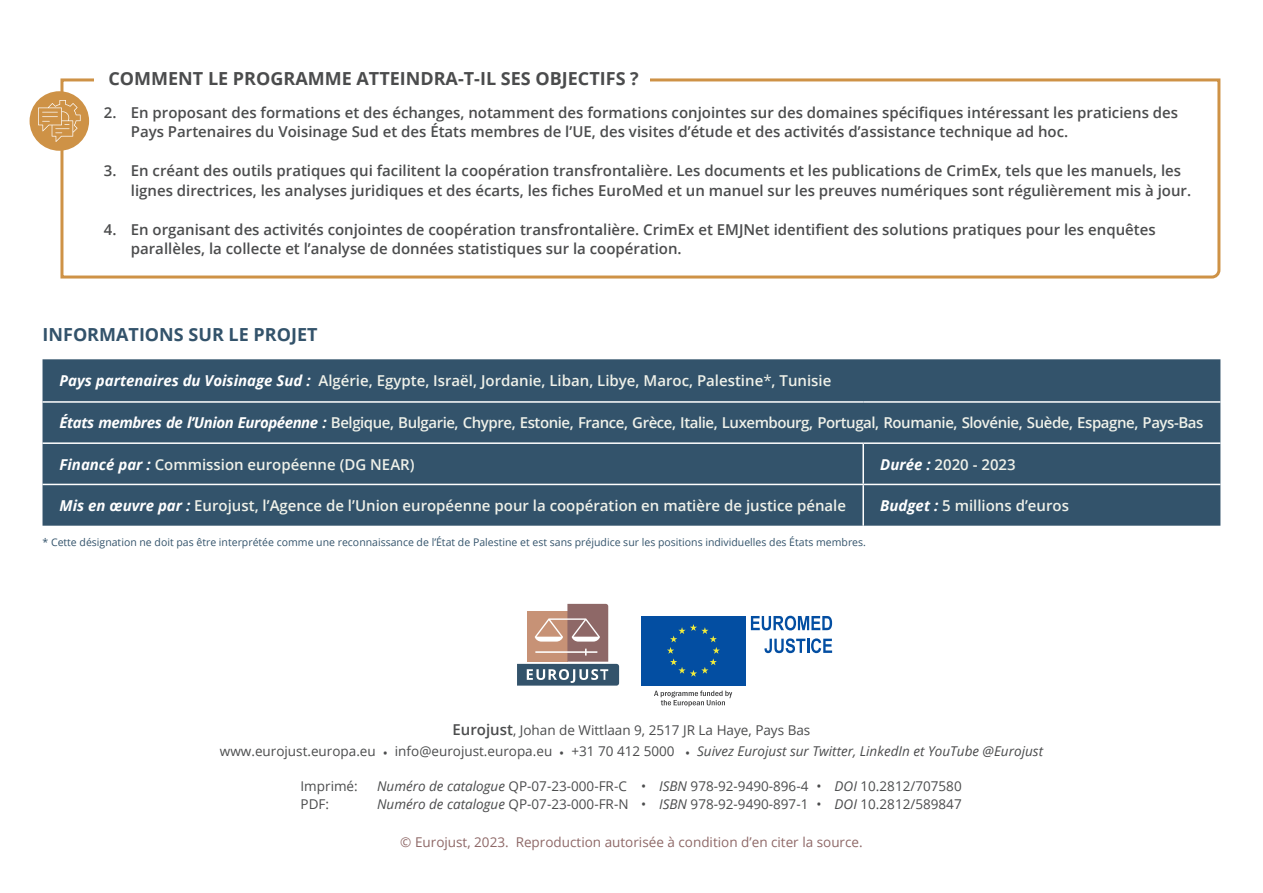
<style>
.page{position:relative;width:1263px;height:893px;background:#fff}
.page>*{position:absolute;margin:0;border:0;box-sizing:border-box;transform-origin:0 0}
.t1{font:700 18px "Open Sans";color:#4b4c4d}
.t2{font:700 18px "Open Sans";color:#33536b}
.t3{font:600 15px/19.5px "Open Sans";color:#4b4c4d}
.t4{font:600 15px "Open Sans";color:#eff1e9}
.t5{font:600 15px "Open Sans";letter-spacing:-.03em;color:#eff1e9}
.t6{font:13.5px "Open Sans";color:#4b4c4d}
.t7{font:13.5px "Open Sans";color:#8e6867}
.t8{font:10.5px "Open Sans";color:#33536b}
.s1{font-weight:700;font-style:italic;color:#fff}
.s2{font-weight:400}
.s3{font-weight:600;font-size:15px}
.s4{font-style:italic}
</style>
<div class="page">
<svg style="left:60px;top:78px;width:1161px;height:201px"></svg>
<div style="left:30px;top:91px;width:59px;height:60px;background:#ce9246;border-radius:50%"></div>
<svg style="left:38px;top:100px;width:43px;height:42px"></svg>
<div style="left:43px;top:359px;width:1177px;height:167px;background:#33536b"></div>
<hr style="left:43px;top:401px;width:820px;height:2px;background:#fff">
<hr style="left:863px;top:401px;width:357px;height:2px;background:#fff">
<hr style="left:43px;top:442px;width:820px;height:2px;background:#fff">
<hr style="left:863px;top:442px;width:357px;height:2px;background:#fff">
<hr style="left:862px;top:444px;width:2px;height:40px;background:#fff">
<hr style="left:43px;top:484px;width:820px;height:1px;background:#fff">
<hr style="left:863px;top:484px;width:357px;height:1px;background:#fff">
<hr style="left:862px;top:485px;width:2px;height:41px;background:#fff">
<svg style="left:517px;top:604px;width:102px;height:82px"></svg>
<div style="left:641px;top:616px;width:104px;height:69px;background:#034ea2"></div>
<svg style="left:667px;top:624px;width:53px;height:53px"></svg>
<svg style="left:751px;top:616px;width:81px;height:14px"></svg>
<svg style="left:764px;top:638px;width:68px;height:15px"></svg>
<svg style="left:654px;top:690px;width:78px;height:17px"></svg>
<div style="left:94px;top:63px;width:556px;height:30px;background:#fff"></div>
<p class="t1" style="left:108px;top:65px;width:532px">COMMENT LE PROGRAMME ATTEINDRA-T-IL SES OBJECTIFS ?</p>
<p class="t3" style="left:131px;top:102px;width:1049px;text-indent:-27px">2. En proposant des formations et des échanges, notamment des formations conjointes sur des domaines spécifiques intéressant les praticiens des<br>Pays Partenaires du Voisinage Sud et des États membres de l’UE, des visites d’étude et des activités d’assistance technique ad hoc.</p>
<p class="t3" style="left:131px;top:161px;width:1062px;text-indent:-27px">3. En créant des outils pratiques qui facilitent la coopération transfrontalière. Les documents et les publications de CrimEx, tels que les manuels, les lignes directrices, les analyses juridiques et des écarts, les fiches EuroMed et un manuel sur les preuves numériques sont régulièrement mis à jour.</p>
<p class="t3" style="left:131px;top:219px;width:1026px;text-indent:-27px">4. En organisant des activités conjointes de coopération transfrontalière. CrimEx et EMJNet identifient des solutions pratiques pour les enquêtes parallèles, la collecte et l’analyse de données statistiques sur la coopération.</p>
<p class="t2" style="left:43px;top:321px;width:277px">INFORMATIONS SUR LE PROJET</p>
<p class="t4" style="left:60px;top:370px;width:773px"><span class="s1">Pays partenaires du Voisinage Sud :</span> Algérie, Egypte, Israël, Jordanie, Liban, Libye, Maroc, Palestine<span class="s2">*</span>, Tunisie</p>
<p class="t5" style="left:60px;top:413px;width:1145px"><span class="s1">États membres de l’Union Européenne :</span> Belgique, Bulgarie, Chypre, Estonie, France, Grèce, Italie, Luxembourg, Portugal, Roumanie, Slovénie, Suède, Espagne, Pays-Bas</p>
<p class="t4" style="left:60px;top:454px;width:357px"><span class="s1">Financé par :</span> Commission européenne (DG NEAR)</p>
<p class="t4" style="left:880px;top:454px;width:137px"><span class="s1">Durée :</span> 2020 - 2023</p>
<p class="t4" style="left:60px;top:495px;width:788px"><span class="s1">Mis en œuvre par :</span> Eurojust, l’Agence de l’Union européenne pour la coopération en matière de justice pénale</p>
<p class="t4" style="left:880px;top:495px;width:190px"><span class="s1">Budget :</span> 5 millions d’euros</p>
<p class="t8" style="left:43px;top:535px;width:825px">* Cette désignation ne doit pas être interprétée comme une reconnaissance de l’État de Palestine et est sans préjudice sur les positions individuelles des États membres.</p>
<p class="t6" style="left:453px;top:721px;width:359px"><span class="s3">Eurojust</span>, Johan de Wittlaan 9, 2517 JR La Haye, Pays Bas</p>
<p class="t6" style="left:220px;top:742px;width:825px">www.eurojust.europa.eu • info@eurojust.europa.eu • +31 70 412 5000 • <span class="s4">Suivez Eurojust sur Twitter, LinkedIn et YouTube @Eurojust</span></p>
<p class="t6" style="left:301px;top:777px;width:59px">Imprimé:</p>
<p class="t6" style="left:377px;top:777px;width:586px"><span class="s4">Numéro de catalogue</span> QP-07-23-000-FR-C • <span class="s4">ISBN</span> 978-92-9490-896-4 • <span class="s4">DOI</span> 10.2812/707580</p>
<p class="t6" style="left:301px;top:795px;width:30px">PDF:</p>
<p class="t6" style="left:377px;top:795px;width:586px"><span class="s4">Numéro de catalogue</span> QP-07-23-000-FR-N • <span class="s4">ISBN</span> 978-92-9490-897-1 • <span class="s4">DOI</span> 10.2812/589847</p>
<p class="t7" style="left:400px;top:833px;width:464px">© Eurojust, 2023. Reproduction autorisée à condition d’en citer la source.</p>
</div>
